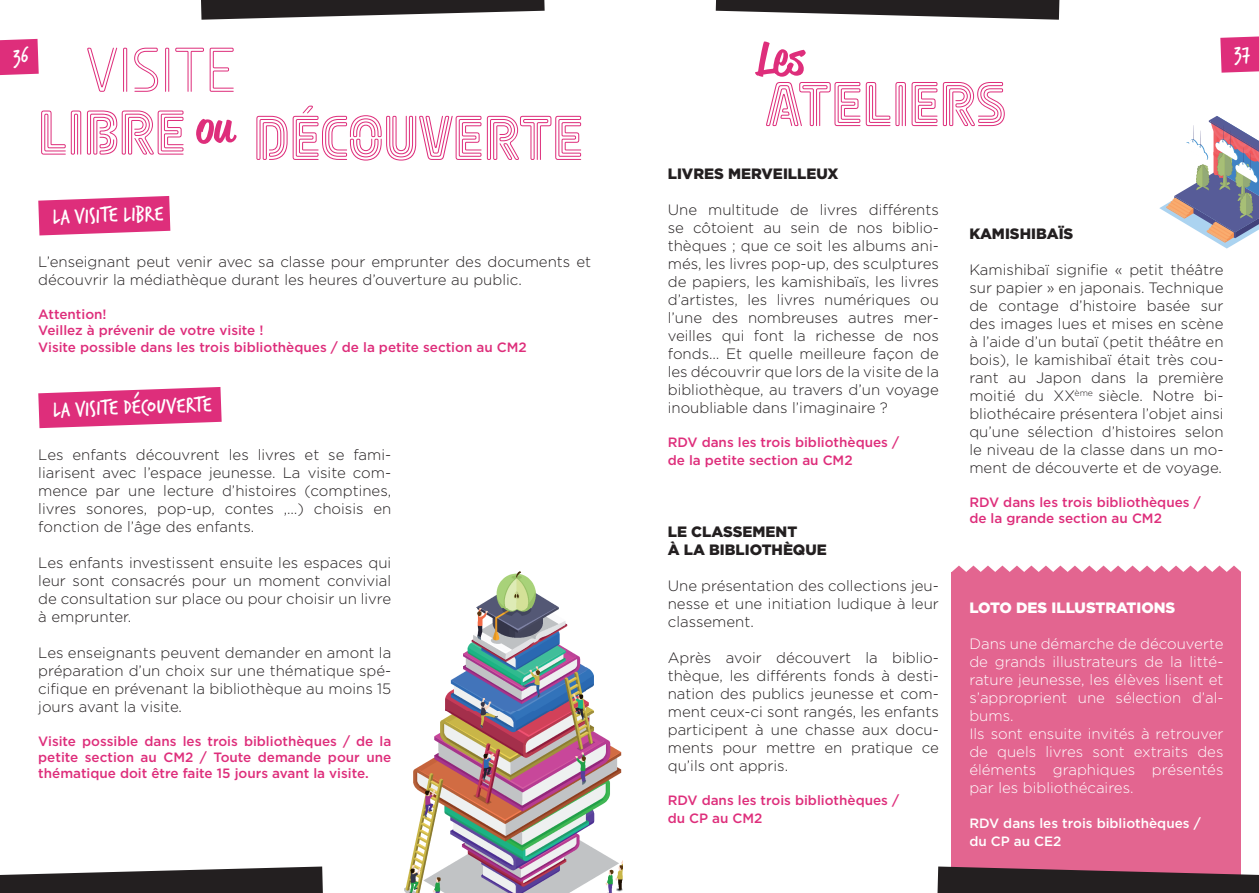
<style>
.page{position:relative;width:1259px;height:893px;background:#fff}
.page>*{position:absolute;margin:0;border:0;box-sizing:border-box;transform-origin:0 0}
.t1{font:22.5px "Verveine";color:#fff}
.t2{font:300 15px/18px "Gotham";color:#231f20;text-align:justify}
.t3{font:300 15px/18px "Gotham";color:#fff}
.t4{font:900 15px/18px "Gotham";color:#231f20}
.t5{font:900 15px "Gotham";color:#fff}
.t6{font:500 13.5px/16.2px "Gotham";color:#de2e7b}
.t7{font:500 13.5px/18px "Gotham";color:#fff}
</style>
<div class="page">
<div style="left:951px;top:572px;width:290px;height:321px;background:#e36590"></div>
<svg style="left:952px;top:566px;width:289px;height:6px"></svg>
<svg style="left:201px;top:0;width:343px;height:20px"></svg>
<svg style="left:0;top:866px;width:323px;height:27px"></svg>
<svg style="left:38px;top:196px;width:132px;height:39px;background:#e1458a"></svg>
<img style="left:404px;top:711px;width:219px;height:182px">
<img style="left:445px;top:607px;width:141px;height:104px">
<img style="left:586px;top:667px;width:8px;height:44px">
<img style="left:477px;top:572px;width:82px;height:35px">
<svg style="left:87px;top:48px;width:147px;height:44px"></svg>
<svg style="left:256px;top:106px;width:325px;height:55px"></svg>
<svg style="left:196px;top:119px;width:40px;height:25px"></svg>
<svg style="left:41px;top:111px;width:142px;height:44px"></svg>
<svg style="left:38px;top:387px;width:184px;height:41px;background:#e34e8f"></svg>
<svg style="left:716px;top:0;width:343px;height:20px"></svg>
<svg style="left:937px;top:866px;width:322px;height:27px"></svg>
<svg style="left:755px;top:41px;width:249px;height:85px"></svg>
<svg style="left:1159px;top:116px;width:100px;height:133px"></svg>
<svg style="left:0;top:39px;width:39px;height:36px"></svg>
<svg style="left:1220px;top:36px;width:39px;height:37px"></svg>
<h1 class="t1" style="left:52px;top:201px;width:113px;rotate:-2deg">LA VISITE LIBRE</h1>
<p class="t2" style="left:38px;top:252px;width:554px">L’enseignant peut venir avec sa classe pour emprunter des documents et découvrir la médiathèque durant les heures d’ouverture au public.</p>
<p class="t6" style="left:38px;top:306px;width:490px">Attention!<br>Veillez à prévenir de votre visite !<br>Visite possible dans les trois bibliothèques / de la petite section au CM2</p>
<h1 class="t1" style="left:52px;top:394px;width:161px;rotate:-2deg">LA VISITE DÉCOUVERTE</h1>
<p class="t2" style="left:38px;top:445px;width:354px">Les enfants découvrent les livres et se fami&shy;liarisent avec l’espace jeunesse. La visite com&shy;mence par une lecture d’histoires (comptines, livres sonores, pop-up, contes ,…) choisis en fonction de l’âge des enfants.</p>
<p class="t2" style="left:38px;top:553px;width:354px">Les enfants investissent ensuite les espaces qui leur sont consacrés pour un moment convivial de consultation sur place ou pour choisir un livre à emprunter.</p>
<p class="t2" style="left:38px;top:643px;width:354px">Les enseignants peuvent demander en amont la préparation d’un choix sur une thématique spé&shy;cifique en prévenant la bibliothèque au moins 15 jours avant la visite.</p>
<p class="t6" style="left:38px;top:733px;width:354px;text-align:justify">Visite possible dans les trois bibliothèques / de la petite section au CM2 / Toute demande pour une thématique doit être faite 15 jours avant la visite.</p>
<p class="t4" style="left:668px;top:164px;width:172px">LIVRES MERVEILLEUX</p>
<p class="t2" style="left:668px;top:200px;width:273px">Une multitude de livres différents se côtoient au sein de nos biblio&shy;thèques ; que ce soit les albums ani&shy;més, les livres pop-up, des sculptures de papiers, les kamishibaïs, les livres d’artistes, les livres numériques ou l’une des nombreuses autres mer&shy;veilles qui font la richesse de nos fonds… Et quelle meilleure façon de les découvrir que lors de la visite de la bibliothèque, au travers d’un voyage inoubliable dans l’imaginaire ?</p>
<p class="t6" style="left:668px;top:433px;width:233px;line-height:18px">RDV dans les trois bibliothèques / de la petite section au CM2</p>
<p class="t4" style="left:668px;top:522px;width:161px">LE CLASSEMENT<br>À LA BIBLIOTHÈQUE</p>
<p class="t2" style="left:668px;top:576px;width:273px">Une présentation des collections jeu&shy;nesse et une initiation ludique à leur classement.</p>
<p class="t2" style="left:668px;top:648px;width:273px">Après avoir découvert la biblio&shy;thèque, les différents fonds à desti&shy;nation des publics jeunesse et com&shy;ment ceux-ci sont rangés, les enfants participent à une chasse aux docu&shy;ments pour mettre en pratique ce qu’ils ont appris.</p>
<p class="t6" style="left:668px;top:791px;width:233px;line-height:18px">RDV dans les trois bibliothèques / du CP au CM2</p>
<p class="t4" style="left:969px;top:225px;width:105px">KAMISHIBAÏS</p>
<p class="t2" style="left:969px;top:260px;width:256px">Kamishibaï signifie « petit théâtre sur papier » en japonais. Technique de contage d’histoire basée sur des images lues et mises en scène à l’aide d’un butaï (petit théâtre en bois), le kamishibaï était très cou&shy;rant au Japon dans la première moitié du XX<sup>ème</sup> siècle. Notre bi&shy;bliothécaire présentera l’objet ainsi qu’une sélection d’histoires selon le niveau de la classe dans un mo&shy;ment de découverte et de voyage.</p>
<p class="t6" style="left:969px;top:494px;width:233px">RDV dans les trois bibliothèques / de la grande section au CM2</p>
<p class="t5" style="left:969px;top:598px;width:207px">LOTO DES ILLUSTRATIONS</p>
<p class="t3" style="left:969px;top:635px;width:256px">Dans une démarche de découverte de grands illustrateurs de la litté&shy;rature jeunesse, les élèves lisent et s’approprient une sélection d’al&shy;bums.<br>Ils sont ensuite invités à retrouver de quels livres sont extraits des éléments graphiques présentés par les bibliothécaires.</p>
<p class="t7" style="left:969px;top:814px;width:233px">RDV dans les trois bibliothèques / du CP au CE2</p>
</div>
